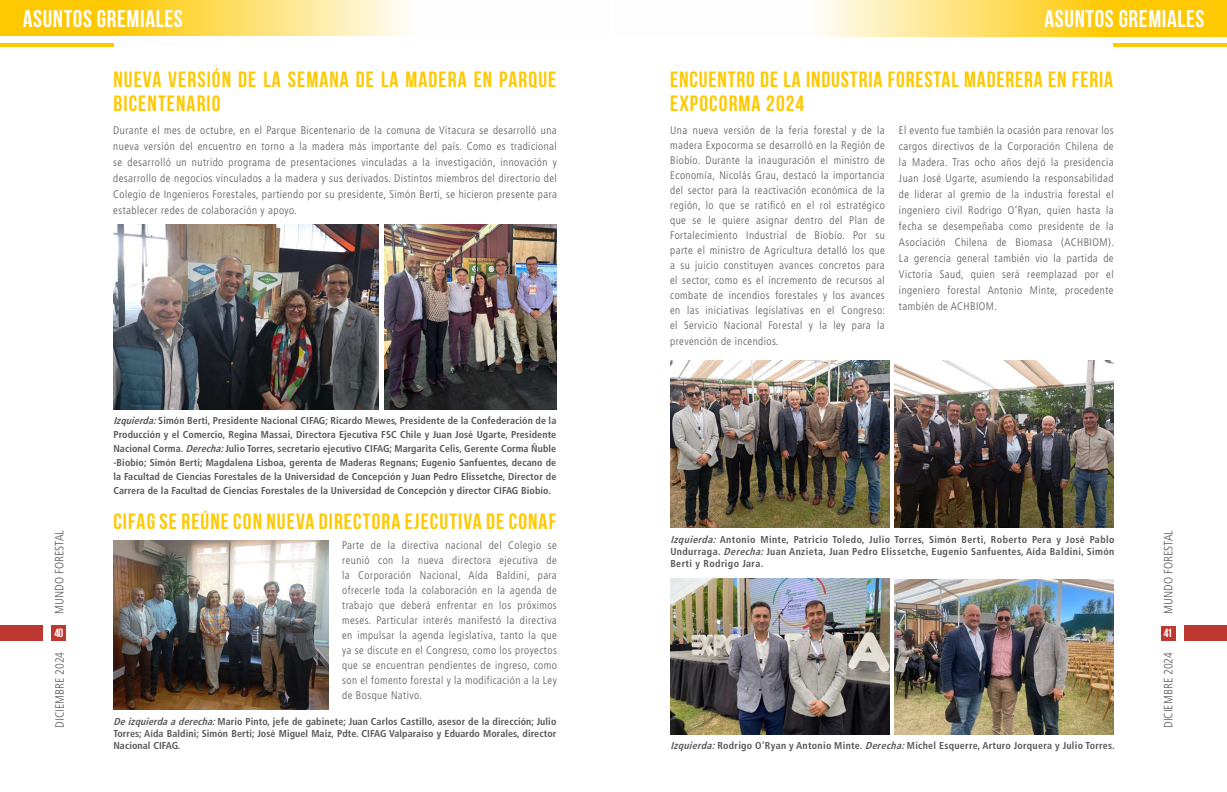
<style>
.page{position:relative;width:1227px;height:792px;background:#fff}
.page>*{position:absolute;margin:0;border:0;box-sizing:border-box;transform-origin:0 0}
.t1{font:700 24px "Bebas Neue";letter-spacing:.025em;color:#fff}
.t2{font:700 22px/24px "Bebas Neue";letter-spacing:.05em;color:#fec900}
.t3{font:300 condensed 12px "Frutiger LT Std";color:#575756}
.t4{font:700 12px "Bebas Neue";color:#fff}
.t5{font:300 condensed 11px/15px "Frutiger LT Std";letter-spacing:.04em;color:#575756;text-align:justify}
.t6{font:700 condensed 10px/14px "Frutiger LT Std";letter-spacing:.02em;color:#575756;text-align:justify}
.s1{font-style:italic}
</style>
<div class="page">
<div style="left:0;top:626px;width:43px;height:15px;background:#be3832"></div>
<div style="left:52px;top:626px;width:14px;height:15px;background:#be3832"></div>
<div style="left:1184px;top:625px;width:43px;height:15px;background:#be3832"></div>
<div style="left:1161px;top:626px;width:14px;height:14px;background:#be3832"></div>
<hr style="left:1113px;top:43px;width:114px;height:4px;background:#fec900">
<svg style="left:819px;top:0;width:408px;height:37px;background:#fedb57"></svg>
<hr style="left:0;top:43px;width:114px;height:4px;background:#fec900">
<svg style="left:0;top:0;width:408px;height:36px;background:#feda56"></svg>
<img style="left:670px;top:579px;width:220px;height:156px">
<img style="left:670px;top:361px;width:220px;height:166px">
<img style="left:894px;top:580px;width:219px;height:155px">
<img style="left:894px;top:361px;width:219px;height:166px">
<img style="left:113px;top:225px;width:265px;height:184px">
<img style="left:384px;top:225px;width:173px;height:184px">
<img style="left:114px;top:541px;width:214px;height:168px">
<h1 class="t1" style="left:23px;top:6px;width:161px">ASUNTOS GREMIALES</h1>
<h2 class="t2" style="left:113px;top:68px;width:444px">NUEVA VERSIÓN DE LA SEMANA DE LA MADERA EN PARQUE<br>BICENTENARIO</h2>
<p class="t5" style="left:113px;top:123px;width:445px;line-height:16px">Durante el mes de octubre, en el Parque Bicentenario de la comuna de Vitacura se desarrolló una nueva versión del encuentro en torno a la madera más importante del país. Como es tradicional se desarrolló un nutrido programa de presentaciones vinculadas a la investigación, innovación y desarrollo de negocios vinculados a la madera y sus derivados. Distintos miembros del directorio del Colegio de Ingenieros Forestales, partiendo por su presidente, Simón Berti, se hicieron presente para establecer redes de colaboración y apoyo.</p>
<p class="t3" style="left:52px;top:614px;width:85px;rotate:-90deg">MUNDO FORESTAL</p>
<p class="t3" style="left:53px;top:728px;width:77px;rotate:-90deg">DICIEMBRE 2024</p>
<p class="t4" style="left:54px;top:626px;width:10px">40</p>
<p class="t6" style="left:113px;top:413px;width:444px"><span class="s1">Izquierda:</span>Simón Berti, Presidente Nacional CIFAG; Ricardo Mewes, Presidente de la Confederación de la Producción y el Comercio, Regina Massai, Directora Ejecutiva FSC Chile y Juan José Ugarte, Presidente Nacional Corma. <span class="s1">Derecha:</span>Julio Torres, secretario ejecutivo CIFAG; Margarita Celis, Gerente Corma Ñuble -Biobío; Simón Berti; Magdalena Lisboa, gerenta de Maderas Regnans; Eugenio Sanfuentes, decano de la Facultad de Ciencias Forestales de la Universidad de Concepción y Juan Pedro Elissetche, Director de Carrera de la Facultad de Ciencias Forestales de la Universidad de Concepción y director CIFAG Biobío.</p>
<h2 class="t2" style="left:113px;top:510px;width:444px">CIFAG SE REÚNE CON NUEVA DIRECTORA EJECUTIVA DE CONAF</h2>
<p class="t5" style="left:342px;top:538px;width:216px">Parte de la directiva nacional del Colegio se reunió con la nueva directora ejecutiva de la Corporación Nacional, Aída Baldini, para ofrecerle toda la colaboración en la agenda de trabajo que deberá enfrentar en los próximos meses. Particular interés manifestó la directiva en impulsar la agenda legislativa, tanto la que ya se discute en el Congreso, como los proyectos que se encuentran pendientes de ingreso, como son el fomento forestal y la modificación a la Ley de Bosque Nativo.</p>
<p class="t6" style="left:113px;top:715px;width:444px;line-height:12px"><span class="s1">Deizquierdaaderecha:</span>Mario Pinto, jefe de gabinete; Juan Carlos Castillo, asesor de la dirección; Julio Torres; Aída Baldini; Simón Berti; José Miguel Maiz, Pdte. CIFAG Valparaíso y Eduardo Morales, director Nacional CIFAG.</p>
<h1 class="t1" style="left:1044px;top:6px;width:161px">ASUNTOS GREMIALES</h1>
<h2 class="t2" style="left:670px;top:68px;width:444px">ENCUENTRO DE LA INDUSTRIA FORESTAL MADERERA EN FERIA<br>EXPOCORMA 2024</h2>
<p class="t5" style="left:670px;top:123px;width:217px">Una nueva versión de la feria forestal y de la madera Expocorma se desarrolló en la Región de Biobío. Durante la inauguración el ministro de Economía, Nicolás Grau, destacó la importancia del sector para la reactivación económica de la región, lo que se ratificó en el rol estratégico que se le quiere asignar dentro del Plan de Fortalecimiento Industrial de Biobío. Por su parte el ministro de Agricultura detalló los que a su juicio constituyen avances concretos para el sector, como es el incremento de recursos al combate de incendios forestales y los avances en las iniciativas legislativas en el Congreso: el Servicio Nacional Forestal y la ley para la</p>
<p class="t5" style="left:670px;top:334px;width:110px">prevención de incendios.</p>
<p class="t5" style="left:899px;top:123px;width:216px;line-height:16px">El evento fue también la ocasión para renovar los cargos directivos de la Corporación Chilena de la Madera. Tras ocho años dejó la presidencia Juan José Ugarte, asumiendo la responsabilidad de liderar al gremio de la industria forestal el ingeniero civil Rodrigo O’Ryan, quien hasta la fecha se desempeñaba como presidente de la Asociación Chilena de Biomasa (ACHBIOM).<br>La gerencia general también vio la partida de Victoria Saud, quien será reemplazad por el ingeniero forestal Antonio Minte, procedente también de ACHBIOM.</p>
<p class="t6" style="left:670px;top:534px;width:446px;line-height:12px"><span class="s1">Izquierda:</span> Antonio Minte, Patricio Toledo, Julio Torres, Simón Berti, Roberto Pera y José Pablo Undurraga. <span class="s1">Derecha:</span>Juan Anzieta, Juan Pedro Elissetche, Eugenio Sanfuentes, Aída Baldini, Simón Berti y Rodrigo Jara.</p>
<p class="t6" style="left:670px;top:738px;width:446px"><span class="s1">Izquierda:</span>Rodrigo O’Ryan y Antonio Minte. <span class="s1">Derecha:</span>Michel Esquerre, Arturo Jorquera y Julio Torres.</p>
<p class="t3" style="left:1161px;top:614px;width:85px;rotate:-90deg">MUNDO FORESTAL</p>
<p class="t3" style="left:1161px;top:728px;width:77px;rotate:-90deg">DICIEMBRE 2024</p>
<p class="t4" style="left:1164px;top:626px;width:10px">41</p>
</div>
